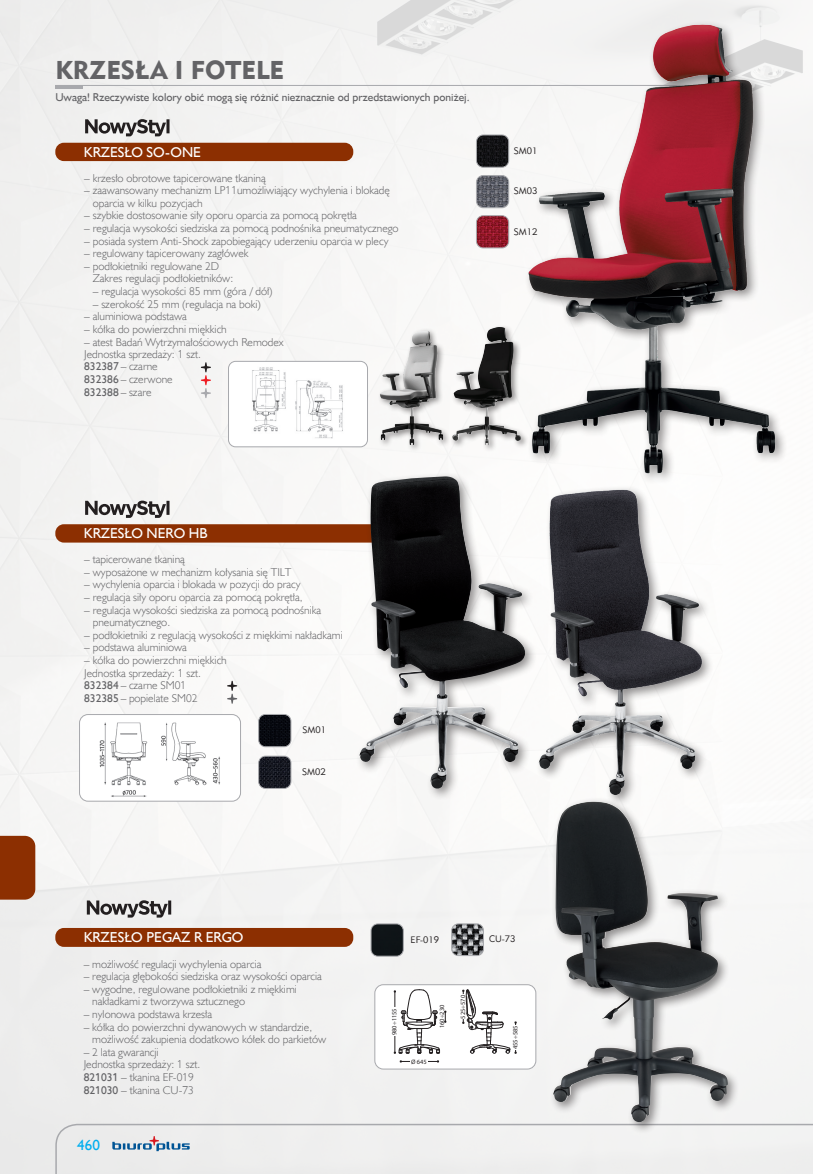
<style>
.page{position:relative;width:813px;height:1174px;background:#fff}
.page>*{position:absolute;margin:0;border:0;box-sizing:border-box;transform-origin:0 0}
.t1{font:25.65px "Geometric 415 Blk EU";color:#636366}
.t2{font:15px "Humanst 521 EU";color:#00aeef}
.t3{font:14.4px "Humanst 521 EU";color:#fff}
.t4{font:11.4px/12.6px "Humanst 521 Lt EU";color:#636366}
.t5{font:11.4px "Humanst 521 EU";color:#636366}
.t6{font:9.3px "Geometric 415 Lt EU";color:#231f20}
.t7{font:6.45px "Myriad";color:#231f20}
.s1{font-family:"Humanst 521 EU"}
.s2{font-family:"Humanst 521 Lt EU"}
</style>
<div class="page">
<div style="left:0;top:0;width:812px;height:1174px;background:#f4f4f3"></div>
<div style="left:55px;top:85px;width:465px;height:17px;background:#f3f3f2"></div>
<hr style="left:55px;top:86px;width:28px;height:3px;background:#a8a9ad">
<div style="left:55px;top:1123px;width:757px;height:51px;background:#eee"></div>
<svg style="left:112px;top:1136px;width:77px;height:15px"></svg>
<div style="left:0;top:836px;width:35px;height:63px;background:#8c2f01"></div>
<img style="left:520px;top:17px;width:266px;height:465px">
<img style="left:369px;top:324px;width:80px;height:126px">
<div style="left:55px;top:143px;width:298px;height:18px;background:#8c2f01;border-radius:9px"></div>
<svg style="left:201px;top:362px;width:10px;height:36px"></svg>
<svg style="left:85px;top:119px;width:84px;height:17px"></svg>
<div style="left:449px;top:324px;width:79px;height:129px;background:#231f20;opacity:.5"></div>
<img style="left:452px;top:327px;width:63px;height:118px">
<img style="left:228px;top:361px;width:139px;height:86px">
<div style="left:228px;top:361px;width:139px;height:86px;border:1px solid #a8a9ad;border-radius:7px"></div>
<img style="left:476px;top:135px;width:32px;height:32px">
<div style="left:476px;top:135px;width:32px;height:32px;border:1px solid #a8a9ad;border-radius:7px"></div>
<img style="left:476px;top:175px;width:32px;height:33px">
<div style="left:476px;top:175px;width:32px;height:33px;border:1px solid #a8a9ad;border-radius:7px"></div>
<img style="left:476px;top:216px;width:32px;height:32px">
<div style="left:476px;top:215px;width:32px;height:33px;border:1px solid #a8a9ad;border-radius:7px"></div>
<div style="left:79px;top:714px;width:161px;height:87px;background:#fff;border-radius:9px"></div>
<img style="left:99px;top:722px;width:121px;height:75px">
<div style="left:79px;top:714px;width:162px;height:87px;border:1px solid #a8a9ad;border-radius:9px"></div>
<div style="left:535px;top:485px;width:179px;height:322px;background:#fcfcfa"></div>
<img style="left:538px;top:476px;width:166px;height:321px">
<div style="left:55px;top:524px;width:383px;height:18px;background:#8c2f01;border-radius:9px"></div>
<svg style="left:227px;top:681px;width:10px;height:22px"></svg>
<svg style="left:85px;top:500px;width:84px;height:18px"></svg>
<div style="left:355px;top:471px;width:183px;height:330px;background:#231f20;opacity:.5"></div>
<img style="left:359px;top:476px;width:86px;height:287px">
<div style="left:374px;top:984px;width:161px;height:85px;background:#fff;border-radius:9px"></div>
<hr style="left:400px;top:1061px;width:37px;height:1px;background:#231f20">
<svg style="left:410px;top:1061px;width:17px;height:1px"></svg>
<svg style="left:394px;top:989px;width:52px;height:65px"></svg>
<svg style="left:462px;top:989px;width:54px;height:64px"></svg>
<div style="left:374px;top:984px;width:162px;height:85px;border:1px solid #a8a9ad;border-radius:9px"></div>
<div style="left:549px;top:797px;width:190px;height:337px;background:#231f20;opacity:.5"></div>
<img style="left:552px;top:802px;width:124px;height:320px">
<img style="left:451px;top:924px;width:32px;height:31px">
<div style="left:451px;top:923px;width:32px;height:33px;border:1px solid #a8a9ad;border-radius:7px"></div>
<div style="left:55px;top:928px;width:298px;height:19px;background:#8c2f01;border-radius:9px"></div>
<img style="left:371px;top:924px;width:32px;height:32px">
<div style="left:370px;top:923px;width:33px;height:33px;border:1px solid #a8a9ad;border-radius:7px"></div>
<svg style="left:87px;top:900px;width:84px;height:17px"></svg>
<img style="left:258px;top:756px;width:33px;height:32px">
<div style="left:258px;top:756px;width:33px;height:32px;border:1px solid #a8a9ad;border-radius:7px"></div>
<img style="left:258px;top:714px;width:33px;height:32px">
<div style="left:258px;top:714px;width:33px;height:33px;border:1px solid #a8a9ad;border-radius:7px"></div>
<h1 class="t1" style="left:55px;top:54px;width:230px">KRZESŁA I FOTELE</h1>
<p class="t5" style="left:55px;top:91px;width:415px">Uwaga! Rzeczywiste kolory obić mogą się różnić nieznacznie od przedstawionych poniżej.</p>
<p class="t3" style="left:84px;top:143px;width:119px">KRZESŁO SO-ONE</p>
<p class="t4" style="left:84px;top:171px;width:183px">– krzesło obrotowe tapicerowane tkaniną</p>
<p class="t4" style="left:93px;top:184px;width:298px;text-indent:-9px">– zaawansowany mechanizm LP11umożliwiający wychylenia i blokadę oparcia w kilku pozycjach</p>
<p class="t4" style="left:84px;top:209px;width:274px">– szybkie dostosowanie siły oporu oparcia za pomocą pokrętła</p>
<p class="t4" style="left:84px;top:222px;width:316px">– regulacja wysokości siedziska za pomocą podnośnika pneumatycznego</p>
<p class="t4" style="left:84px;top:234px;width:305px">– posiada system Anti-Shock zapobiegający uderzeniu oparcia w plecy</p>
<p class="t4" style="left:84px;top:247px;width:166px">– regulowany tapicerowany zagłówek</p>
<p class="t4" style="left:93px;top:259px;width:142px;text-indent:-9px">– podłokietniki regulowane 2D<br>Zakres regulacji podłokietników:</p>
<p class="t4" style="left:93px;top:285px;width:181px">– regulacja wysokości 85 mm (góra / dół)</p>
<p class="t4" style="left:93px;top:297px;width:169px">– szerokość 25 mm (regulacja na boki)</p>
<p class="t4" style="left:84px;top:310px;width:104px">– aluminiowa podstawa</p>
<p class="t4" style="left:84px;top:322px;width:144px">– kółka do powierzchni miękkich</p>
<p class="t4" style="left:84px;top:335px;width:201px">– atest Badań Wytrzymałościowych Remodex<br>Jednostka sprzedaży: 1 szt.<br><span class="s1">832387</span> – czarne<br><span class="s1">832386</span> – czerwone</p>
<p class="t5" style="left:84px;top:385px;width:69px">832388 <span class="s2">– szare</span></p>
<p class="t6" style="left:513px;top:145px;width:25px">SM01</p>
<p class="t6" style="left:513px;top:185px;width:25px">SM03</p>
<p class="t6" style="left:513px;top:226px;width:25px">SM12</p>
<p class="t3" style="left:84px;top:524px;width:125px">KRZESŁO NERO HB</p>
<p class="t4" style="left:84px;top:553px;width:102px">– tapicerowane tkaniną</p>
<p class="t4" style="left:84px;top:565px;width:208px">– wyposażone w mechanizm kołysania się TILT</p>
<p class="t4" style="left:84px;top:578px;width:218px">– wychylenia oparcia i blokada w pozycji do pracy</p>
<p class="t4" style="left:84px;top:590px;width:220px">– regulacja siły oporu oparcia za pomocą pokrętła,</p>
<p class="t4" style="left:93px;top:603px;width:230px;text-indent:-9px">– regulacja wysokości siedziska za pomocą podnośnika pneumatycznego.</p>
<p class="t4" style="left:84px;top:628px;width:260px">– podłokietniki z regulacją wysokości z miękkimi nakładkami</p>
<p class="t4" style="left:84px;top:641px;width:104px">– podstawa aluminiowa</p>
<p class="t4" style="left:84px;top:653px;width:144px">– kółka do powierzchni miękkich<br>Jednostka sprzedaży: 1 szt.<br><span class="s1">832384</span> – czarne SM01<br><span class="s1">832385</span> – popielate SM02</p>
<p class="t6" style="left:302px;top:724px;width:25px">SM01</p>
<p class="t6" style="left:302px;top:766px;width:25px">SM02</p>
<p class="t3" style="left:84px;top:928px;width:161px">KRZESŁO PEGAZ R ERGO</p>
<p class="t6" style="left:489px;top:933px;width:28px">CU-73</p>
<p class="t4" style="left:84px;top:957px;width:179px">– możliwość regulacji wychylenia oparcia</p>
<p class="t4" style="left:84px;top:969px;width:239px">– regulacja głębokości siedziska oraz wysokości oparcia</p>
<p class="t4" style="left:92px;top:982px;width:206px;text-indent:-9px">– wygodne, regulowane podłokietniki z miękkimi nakładkami z tworzywa sztucznego</p>
<p class="t4" style="left:84px;top:1007px;width:130px">– nylonowa podstawa krzesła</p>
<p class="t4" style="left:92px;top:1020px;width:235px;text-indent:-9px">– kółka do powierzchni dywanowych w standardzie, możliwość zakupienia dodatkowo kółek do parkietów</p>
<p class="t4" style="left:84px;top:1045px;width:118px">– 2 lata gwarancji<br>Jednostka sprzedaży: 1 szt.<br><span class="s1">821031</span> – tkanina EF-019<br><span class="s1">821030</span> – tkanina CU-73</p>
<p class="t6" style="left:410px;top:933px;width:30px">EF-019</p>
<p class="t7" style="left:459px;top:1018px;width:25px;rotate:-90deg">525÷570</p>
<p class="t7" style="left:438px;top:1028px;width:25px;rotate:-90deg">160÷230</p>
<p class="t7" style="left:391px;top:1035px;width:28px;rotate:-90deg">980÷1155</p>
<p class="t7" style="left:512px;top:1049px;width:25px;rotate:-90deg">455÷585</p>
<p class="t7" style="left:411px;top:1058px;width:17px">Ø 645</p>
<h2 class="t2" style="left:77px;top:1135px;width:24px">460</h2>
</div>
